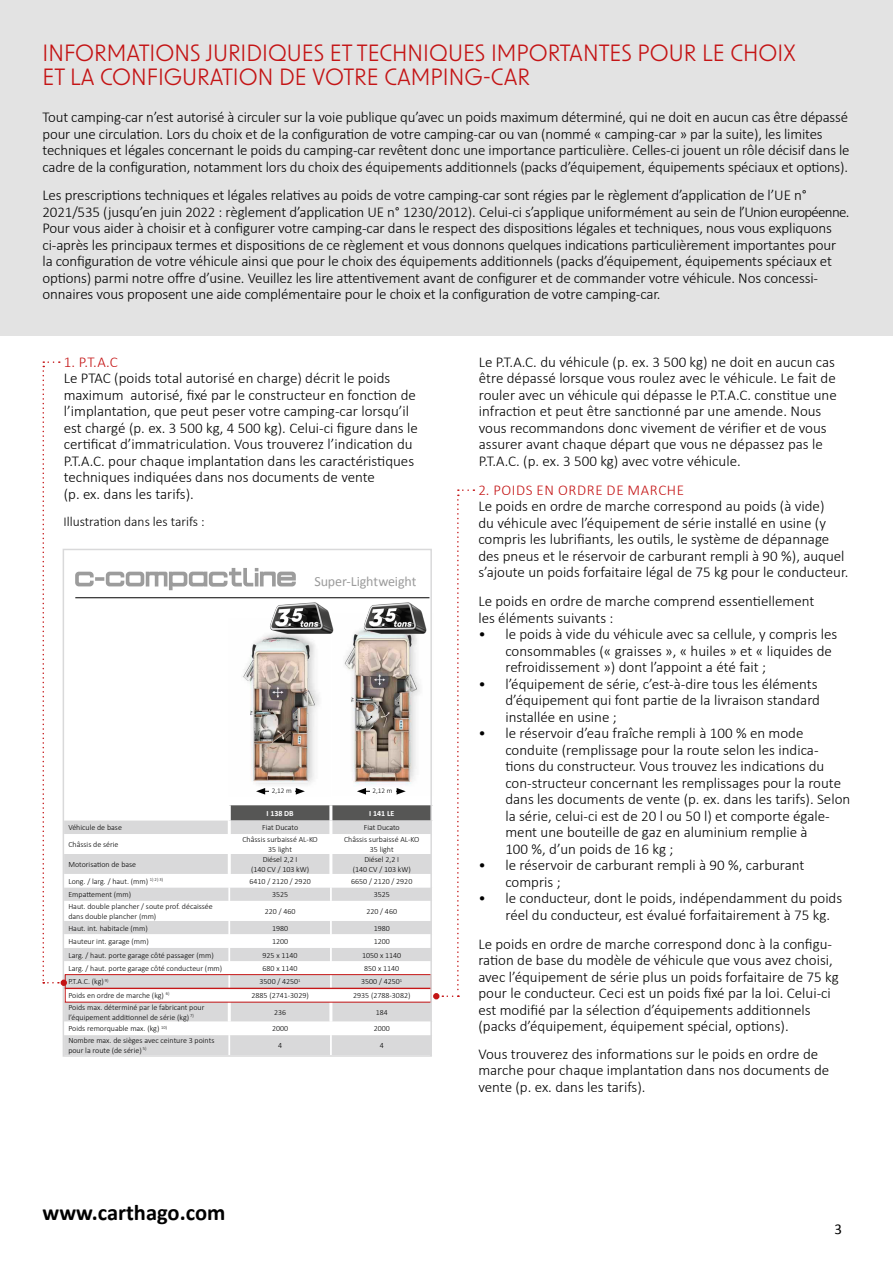
<style>
.page{position:relative;width:893px;height:1263px;background:#fff}
.page>*{position:absolute;margin:0;border:0;box-sizing:border-box;transform-origin:0 0}
.t1{font:22.5px/24px "New Order";color:#c41415}
.t2{font:700 22.5px "Calibri";color:#000}
.t3{font:300 15px/16.5px "Calibri";color:#000}
.t4{font:300 15px "Calibri";letter-spacing:.04em;color:#c41415}
.t5{font:15px "Calibri";color:#000}
.t6{font:14.1px "Calibri";letter-spacing:-.01em;color:#9c9c9c}
.t7{font:300 13.5px "Calibri";color:#000}
.t8{font:300 7.95px/9.8px "Calibri";color:#000;text-align:center}
.t9{font:700 7.95px "Calibri";color:#fff}
.t10{font:300 7.8px "Calibri";color:#000}
.t11{font:300 7.2px "Calibri";color:#000}
</style>
<div class="page">
<div style="left:0;top:0;width:893px;height:336px;background:#e3e3e3"></div>
<svg style="left:66px;top:854px;width:9px;height:168px;fill:#d9d9da"></svg>
<svg style="left:43px;top:361px;width:23px;height:624px"></svg>
<div style="left:61px;top:979px;width:6px;height:7px;border:2px solid #c41415;border-radius:50%"></div>
<svg style="left:75px;top:489px;width:399px;height:566px"></svg>
<img style="left:266px;top:598px;width:71px;height:40px">
<img style="left:360px;top:598px;width:70px;height:40px">
<h1 class="t1" style="left:43px;top:39px;width:755px">INFORMATIONS JURIDIQUES ET TECHNIQUES IMPORTANTES POUR LE CHOIX<br>ET LA CONFIGURATION DE VOTRE CAMPING-CAR</h1>
<p class="t3" style="left:43px;top:109px;width:809px">Tout camping-car n’est autorisé à circuler sur la voie publique qu’avec un poids maximum déterminé, qui ne doit en aucun cas être dépassé pour une circulation. Lors du choix et de la configuration de votre camping-car ou van (nommé « camping-car » par la suite), les limites techniques et légales concernant le poids du camping-car revêtent donc une importance particulière. Celles-ci jouent un rôle décisif dans le cadre de la configuration, notamment lors du choix des équipements additionnels (packs d’équipement, équipements spéciaux et options).</p>
<p class="t3" style="left:43px;top:187px;width:808px">Les prescriptions techniques et légales relatives au poids de votre camping-car sont régies par le règlement d’application de l’UE n° 2021/535 (jusqu’en juin 2022 : règlement d’application UE n° 1230/2012). Celui-ci s’applique uniformément au sein de l’Union européenne.<br>Pour vous aider à choisir et à configurer votre camping-car dans le respect des dispositions légales et techniques, nous vous expliquons ci-après les principaux termes et dispositions de ce règlement et vous donnons quelques indications particulièrement importantes pour la configuration de votre véhicule ainsi que pour le choix des équipements additionnels (packs d’équipement, équipements spéciaux et options) parmi notre offre d’usine. Veuillez les lire attentivement avant de configurer et de commander votre véhicule. Nos concessi&shy;onnaires vous proposent une aide complémentaire pour le choix et la configuration de votre camping-car.</p>
<p class="t4" style="left:64px;top:352px;width:56px">1. P.T.A.C</p>
<p class="t3" style="left:64px;top:370px;width:355px">Le PTAC (poids total autorisé en charge) décrit le poids maximum autorisé, fixé par le constructeur en fonction de l’implantation, que peut peser votre camping-car lorsqu’il est chargé (p. ex. 3 500 kg, 4 500 kg). Celui-ci figure dans le certificat d’immatriculation. Vous trouverez l’indication du P.T.A.C. pour chaque implantation dans les caractéristiques techniques indiquées dans nos documents de vente<br>(p. ex. dans les tarifs).</p>
<p class="t7" style="left:63px;top:513px;width:143px">Illustration dans les tarifs :</p>
<p class="t6" style="left:314px;top:572px;width:103px">Super-Lightweight</p>
<p class="t11" style="left:272px;top:786px;width:21px">2,12 m</p>
<p class="t11" style="left:373px;top:786px;width:21px">2,12 m</p>
<p class="t9" style="left:266px;top:808px;width:29px">I 138 DB</p>
<p class="t9" style="left:369px;top:808px;width:27px">I 141 LE</p>
<p class="t8" style="left:68px;top:823px;width:55px">Véhicule de base</p>
<p class="t8" style="left:262px;top:823px;width:38px">Fiat Ducato</p>
<p class="t8" style="left:364px;top:823px;width:38px">Fiat Ducato</p>
<p class="t8" style="left:68px;top:839px;width:52px">Châssis de série</p>
<p class="t8" style="left:242px;top:834px;width:77px">Châssis surbaissé AL-KO<br>35 light</p>
<p class="t8" style="left:344px;top:834px;width:77px">Châssis surbaissé AL-KO<br>35 light</p>
<p class="t8" style="left:68px;top:859px;width:69px">Motorisation de base</p>
<p class="t8" style="left:251px;top:854px;width:60px">Diésel 2,2 I<br>(140 CV / 103 kW)</p>
<p class="t8" style="left:353px;top:854px;width:60px">Diésel 2,2 I<br>(140 CV / 103 kW)</p>
<p class="t8" style="left:68px;top:876px;width:96px">Long. / larg. / haut. (mm) <sup>1)</sup> <sup>2)</sup> <sup>3)</sup></p>
<p class="t8" style="left:249px;top:876px;width:63px">6410 / 2120 / 2920</p>
<p class="t8" style="left:351px;top:876px;width:63px">6650 / 2120 / 2920</p>
<p class="t8" style="left:68px;top:889px;width:64px">Empattement (mm)</p>
<p class="t8" style="left:272px;top:889px;width:18px">3525</p>
<p class="t8" style="left:374px;top:889px;width:18px">3525</p>
<p class="t8" style="left:68px;top:901px;width:146px;text-align:left">Haut. double plancher / soute prof. décaissée dans double plancher (mm)</p>
<p class="t8" style="left:265px;top:906px;width:32px">220 / 460</p>
<p class="t8" style="left:366px;top:906px;width:32px">220 / 460</p>
<p class="t8" style="left:68px;top:923px;width:81px">Haut. int. habitacle (mm)</p>
<p class="t8" style="left:272px;top:923px;width:18px">1980</p>
<p class="t8" style="left:374px;top:923px;width:18px">1980</p>
<p class="t8" style="left:68px;top:936px;width:82px">Hauteur int. garage (mm)</p>
<p class="t8" style="left:272px;top:936px;width:18px">1200</p>
<p class="t8" style="left:374px;top:936px;width:18px">1200</p>
<p class="t8" style="left:68px;top:950px;width:147px">Larg. / haut. porte garage côté passager (mm)</p>
<p class="t8" style="left:263px;top:950px;width:37px">925 x 1140</p>
<p class="t8" style="left:362px;top:950px;width:41px">1050 x 1140</p>
<p class="t8" style="left:68px;top:963px;width:155px">Larg. / haut. porte garage côté conducteur (mm)</p>
<p class="t8" style="left:263px;top:963px;width:37px">680 x 1140</p>
<p class="t8" style="left:364px;top:963px;width:37px">850 x 1140</p>
<p class="t8" style="left:68px;top:977px;width:42px">P.T.A.C. (kg) <sup>9)</sup></p>
<p class="t8" style="left:260px;top:977px;width:42px">3500 / 4250<sup>1</sup></p>
<p class="t8" style="left:361px;top:977px;width:42px">3500 / 4250<sup>1</sup></p>
<p class="t8" style="left:68px;top:990px;width:103px">Poids en ordre de marche (kg) <sup>6)</sup></p>
<p class="t8" style="left:251px;top:990px;width:59px">2885 (2741-3029)</p>
<p class="t8" style="left:353px;top:990px;width:59px">2935 (2788-3082)</p>
<p class="t8" style="left:68px;top:1002px;width:138px;text-align:left">Poids max. déterminé par le fabricant pour l’équipement additionnel de série (kg) <sup>7)</sup></p>
<p class="t10" style="left:274px;top:1007px;width:13px">236</p>
<p class="t10" style="left:376px;top:1007px;width:13px">184</p>
<p class="t8" style="left:68px;top:1024px;width:100px">Poids remorquable max. (kg) <sup>10)</sup></p>
<p class="t8" style="left:272px;top:1024px;width:18px">2000</p>
<p class="t8" style="left:374px;top:1024px;width:18px">2000</p>
<p class="t8" style="left:68px;top:1035px;width:148px;text-align:left">Nombre max. de sièges avec ceinture 3 points pour la route (de série) <sup>5)</sup></p>
<p class="t8" style="left:278px;top:1040px;width:6px">4</p>
<p class="t8" style="left:380px;top:1040px;width:6px">4</p>
<h1 class="t2" style="left:43px;top:1197px;width:184px">www.carthago.com</h1>
<p class="t3" style="left:479px;top:353px;width:359px">Le P.T.A.C. du véhicule (p. ex. 3 500 kg) ne doit en aucun cas être dépassé lorsque vous roulez avec le véhicule. Le fait de rouler avec un véhicule qui dépasse le P.T.A.C. constitue une infraction et peut être sanctionné par une amende. Nous vous recommandons donc vivement de vérifier et de vous assurer avant chaque départ que vous ne dépassez pas le P.T.A.C. (p. ex. 3 500 kg) avec votre véhicule.</p>
<p class="t4" style="left:478px;top:480px;width:207px">2. POIDS EN ORDRE DE MARCHE</p>
<p class="t3" style="left:478px;top:498px;width:371px">Le poids en ordre de marche correspond au poids (à vide)<br>du véhicule avec l’équipement de série installé en usine (y compris les lubrifiants, les outils, le système de dépannage des pneus et le réservoir de carburant rempli à 90 %), auquel s’ajoute un poids forfaitaire légal de 75 kg pour le conducteur.</p>
<p class="t3" style="left:478px;top:593px;width:337px">Le poids en ordre de marche comprend essentiellement les éléments suivants :</p>
<p class="t3" style="left:505px;top:626px;width:333px;text-indent:-27px">• le poids à vide du véhicule avec sa cellule, y compris les consommables (« graisses », « huiles » et « liquides de refroidissement ») dont l’appoint a été fait ;</p>
<p class="t3" style="left:505px;top:675px;width:316px;text-indent:-27px">• l’équipement de série, c’est-à-dire tous les éléments d’équipement qui font partie de la livraison standard installée en usine ;</p>
<p class="t3" style="left:505px;top:725px;width:346px;text-indent:-27px">• le réservoir d’eau fraîche rempli à 100 % en mode conduite (remplissage pour la route selon les indica&shy;tions du constructeur. Vous trouvez les indications du con-structeur concernant les remplissages pour la route dans les documents de vente (p. ex. dans les tarifs). Selon la série, celui-ci est de 20 l ou 50 l) et comporte égale&shy;ment une bouteille de gaz en aluminium remplie à<br>100 %, d’un poids de 16 kg ;</p>
<p class="t3" style="left:505px;top:857px;width:301px;text-indent:-27px">• le réservoir de carburant rempli à 90 %, carburant compris ;</p>
<p class="t3" style="left:505px;top:890px;width:338px;text-indent:-27px">• le conducteur, dont le poids, indépendamment du poids réel du conducteur, est évalué forfaitairement à 75 kg.</p>
<p class="t3" style="left:478px;top:935px;width:362px">Le poids en ordre de marche correspond donc à la configu&shy;ration de base du modèle de véhicule que vous avez choisi, avec l’équipement de série plus un poids forfaitaire de 75 kg pour le conducteur. Ceci est un poids fixé par la loi. Celui-ci est modifié par la sélection d’équipements additionnels (packs d’équipement, équipement spécial, options).</p>
<p class="t3" style="left:478px;top:1045px;width:352px">Vous trouverez des informations sur le poids en ordre de marche pour chaque implantation dans nos documents de vente (p. ex. dans les tarifs).</p>
<p class="t5" style="left:834px;top:1218px;width:9px">3</p>
</div>
